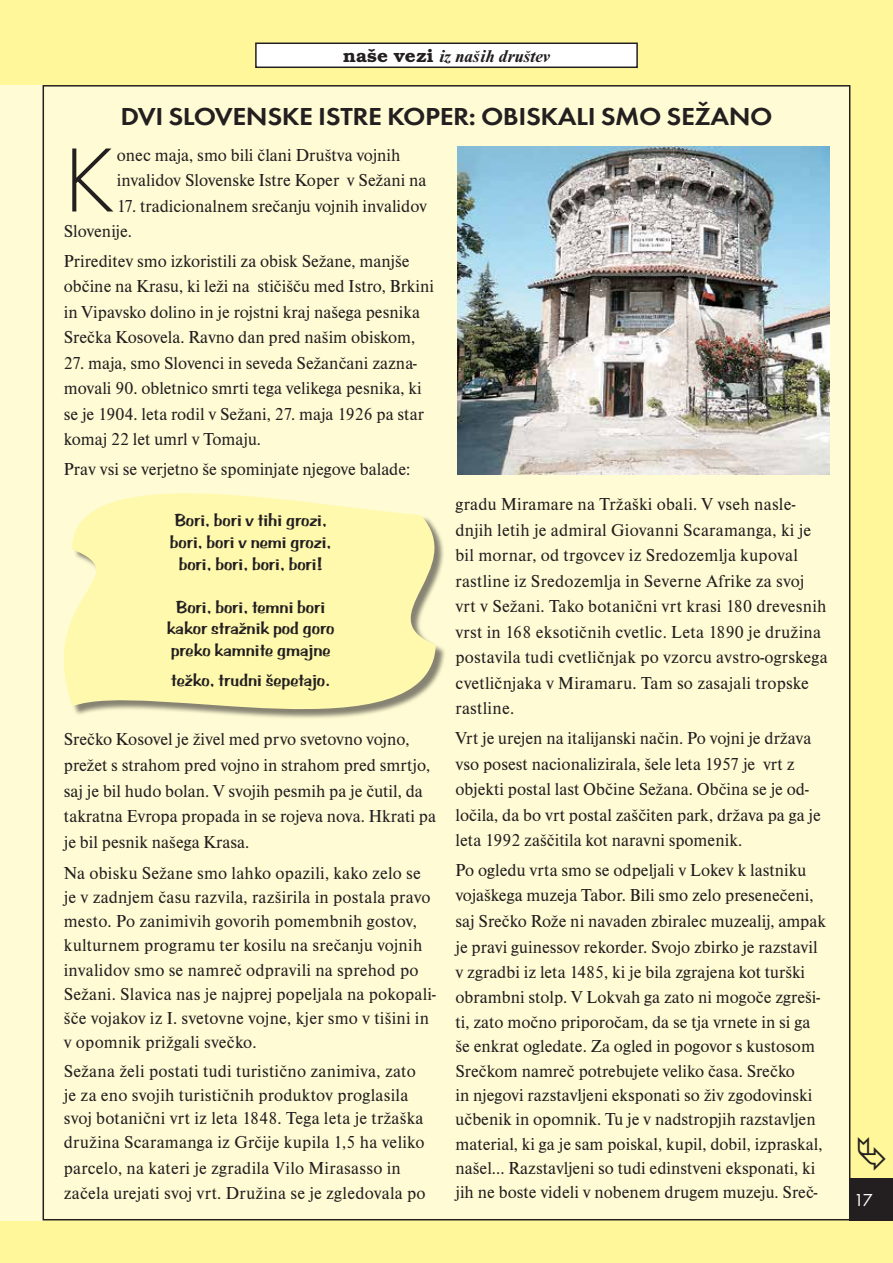
<style>
.page{position:relative;width:893px;height:1263px;background:#fff799}
.page>*{position:absolute;margin:0;border:0;box-sizing:border-box;transform-origin:0 0}
.t1{font:94.5px "Futura TEE Ligh";color:#231f20}
.t2{font:600 25.5px "Futura TEE";letter-spacing:-.015em;color:#231f20;scale:1.1 1}
.t3{font:18px/25.5px "Nimbus Rom DEE";color:#231f20}
.t4{font:18px/21.6px "Arab Bru DEE";color:#231f20;text-align:center}
.t5{font:italic 700 18px "Nimbus Rom DEE";color:#231f20;scale:1.06 1}
.t6{font:18px "Futura TEE";color:#fff}
.s1{font-family:"Bookman Itc LEE";font-weight:600;font-style:normal}
</style>
<div class="page">
<div style="left:0;top:85px;width:43px;height:1135px;background:#fffcd5"></div>
<div style="left:850px;top:1178px;width:43px;height:42px;background:#231f20"></div>
<div style="left:43px;top:86px;width:807px;height:1134px;background:#fffcd5"></div>
<div style="left:256px;top:43px;width:381px;height:24px;background:#fff"></div>
<div style="left:255px;top:43px;width:383px;height:25px;border:2px solid #231f20"></div>
<img style="left:457px;top:147px;width:372px;height:327px">
<svg style="left:42px;top:456px;width:428px;height:305px;fill:#fff9ae"></svg>
<p class="t5" style="left:343px;top:46px;width:196px"><span class="s1">naše vezi</span> iz naših društev</p>
<h2 class="t2" style="left:120px;top:102px;width:594px">DVI SLOVENSKE ISTRE KOPER: OBISKALI SMO SEŽANO</h2>
<h1 class="t1" style="left:64px;top:127px;width:52px">K</h1>
<p class="t3" style="left:117px;top:142px;width:311px">onec maja, smo bili člani Društva vojnih invalidov Slovenske Istre Koper v Sežani na</p>
<p class="t3" style="left:64px;top:193px;width:365px;text-indent:53px">17. tradicionalnem srečanju vojnih invalidov<br>Slovenije.</p>
<p class="t3" style="left:64px;top:248px;width:372px">Prireditev smo izkoristili za obisk Sežane, manjše občine na Krasu, ki leži na stičišču med Istro, Brkini in Vipavsko dolino in je rojstni kraj našega pesnika Srečka Kosovela. Ravno dan pred našim obiskom,</p>
<p class="t3" style="left:64px;top:350px;width:362px">27. maja, smo Slovenci in seveda Sežančani zazna&shy;movali 90. obletnico smrti tega velikega pesnika, ki se je 1904. leta rodil v Sežani, 27. maja 1926 pa star komaj 22 let umrl v Tomaju.</p>
<p class="t3" style="left:64px;top:456px;width:348px">Prav vsi se verjetno še spominjate njegove balade:</p>
<p class="t4" style="left:170px;top:510px;width:163px">Bori, bori v tihi grozi, bori, bori v nemi grozi, bori, bori, bori, bori!</p>
<p class="t4" style="left:167px;top:596px;width:169px">Bori, bori, temni bori kakor stražnik pod goro preko kamnite gmajne</p>
<p class="t4" style="left:171px;top:669px;width:160px">težko, trudni šepetajo.</p>
<p class="t3" style="left:64px;top:727px;width:374px">Srečko Kosovel je živel med prvo svetovno vojno, prežet s strahom pred vojno in strahom pred smrtjo, saj je bil hudo bolan. V svojih pesmih pa je čutil, da takratna Evropa propada in se rojeva nova. Hkrati pa je bil pesnik našega Krasa.</p>
<p class="t3" style="left:64px;top:861px;width:374px;line-height:24.3px">Na obisku Sežane smo lahko opazili, kako zelo se je v zadnjem času razvila, razširila in postala pravo mesto. Po zanimivih govorih pomembnih gostov, kulturnem programu ter kosilu na srečanju vojnih invalidov smo se namreč odpravili na sprehod po Sežani. Slavica nas je najprej popeljala na pokopali&shy;šče vojakov iz I. svetovne vojne, kjer smo v tišini in v opomnik prižgali svečko.</p>
<p class="t3" style="left:64px;top:1059px;width:362px;line-height:23.7px">Sežana želi postati tudi turistično zanimiva, zato je za eno svojih turističnih produktov proglasila svoj botanični vrt iz leta 1848. Tega leta je tržaška družina Scaramanga iz Grčije kupila 1,5 ha veliko</p>
<p class="t3" style="left:64px;top:1155px;width:363px">parcelo, na kateri je zgradila Vilo Mirasasso in začela urejati svoj vrt. Družina se je zgledovala po</p>
<p class="t3" style="left:455px;top:492px;width:374px">gradu Miramare na Tržaški obali. V vseh nasle&shy;dnjih letih je admiral Giovanni Scaramanga, ki je bil mornar, od trgovcev iz Sredozemlja kupoval rastline iz Sredozemlja in Severne Afrike za svoj vrt v Sežani. Tako botanični vrt krasi 180 drevesnih vrst in 168 eksotičnih cvetlic. Leta 1890 je družina postavila tudi cvetličnjak po vzorcu avstro-ogrskega cvetličnjaka v Miramaru. Tam so zasajali tropske rastline.</p>
<p class="t3" style="left:455px;top:725px;width:367px">Vrt je urejen na italijanski način. Po vojni je država vso posest nacionalizirala, šele leta 1957 je vrt z objekti postal last Občine Sežana. Občina se je od&shy;ločila, da bo vrt postal zaščiten park, država pa ga je leta 1992 zaščitila kot naravni spomenik.</p>
<p class="t3" style="left:455px;top:858px;width:372px;line-height:24.8px">Po ogledu vrta smo se odpeljali v Lokev k lastniku vojaškega muzeja Tabor. Bili smo zelo presenečeni, saj Srečko Rože ni navaden zbiralec muzealij, ampak je pravi guinessov rekorder. Svojo zbirko je razstavil v zgradbi iz leta 1485, ki je bila zgrajena kot turški obrambni stolp. V Lokvah ga zato ni mogoče zgreši&shy;ti, zato močno priporočam, da se tja vrnete in si ga še enkrat ogledate. Za ogled in pogovor s kustosom Srečkom namreč potrebujete veliko časa. Srečko<br>in njegovi razstavljeni eksponati so živ zgodovinski učbenik in opomnik. Tu je v nadstropjih razstavljen material, ki ga je sam poiskal, kupil, dobil, izpraskal, našel... Razstavljeni so tudi edinstveni eksponati, ki jih ne boste videli v nobenem drugem muzeju. Sreč-</p>
<p class="t6" style="left:854px;top:1189px;width:20px">17</p>
</div>
